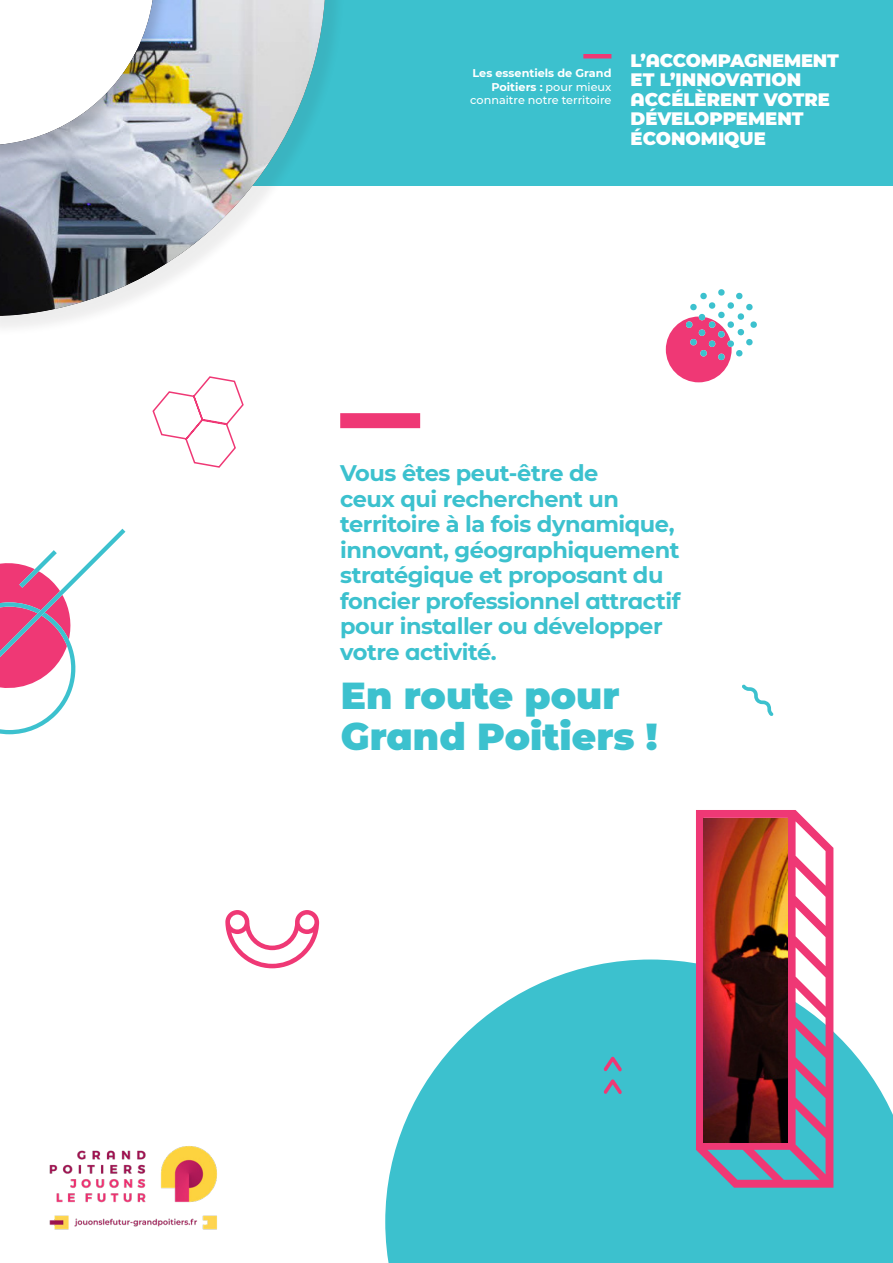
<style>
.page{position:relative;width:893px;height:1263px;background:#fff}
.page>*{position:absolute;margin:0;border:0;box-sizing:border-box;transform-origin:0 0}
.t1{font:900 37.5px "Montserrat";color:#3cc1ce}
.t2{font:700 22.5px/25.5px "Montserrat";letter-spacing:-.02em;color:#3cc1ce}
.t3{font:900 18px "Montserrat";color:#fff}
.t4{font:500 11.25px/13.5px "Montserrat";color:#fff;text-align:right}
.s1{font-weight:700}
</style>
<div class="page">
<div style="left:170px;top:0;width:723px;height:185px;background:#3cc1ce"></div>
<div style="left:0;top:0;width:346px;height:336px;background:#231f20;opacity:.08"></div>
<div style="left:0;top:0;width:327px;height:318px;background:#231f20;opacity:.2"></div>
<div style="left:340px;top:413px;width:80px;height:15px;background:#ef3875"></div>
<img style="left:49px;top:1146px;width:168px;height:84px">
<svg style="left:385px;top:959px;width:508px;height:304px;fill:#3cc1ce"></svg>
<div style="left:583px;top:54px;width:28px;height:5px;background:#ef3875"></div>
<svg style="left:0;top:529px;width:125px;height:205px"></svg>
<svg style="left:604px;top:1079px;width:18px;height:15px"></svg>
<svg style="left:604px;top:1056px;width:18px;height:16px"></svg>
<svg style="left:666px;top:289px;width:91px;height:93px"></svg>
<svg style="left:696px;top:810px;width:137px;height:378px"></svg>
<img style="left:703px;top:818px;width:85px;height:324px">
<svg style="left:742px;top:684px;width:31px;height:32px"></svg>
<svg style="left:225px;top:910px;width:94px;height:58px"></svg>
<svg style="left:152px;top:376px;width:92px;height:92px"></svg>
<p class="t4" style="left:470px;top:66px;width:143px"><span class="s1">Les essentiels de Grand<br>Poitiers :</span> pour mieux connaitre notre territoire</p>
<p class="t3" style="left:631px;top:47px;width:210px">L’ACCOMPAGNEMENT</p>
<p class="t3" style="left:631px;top:67px;width:172px">ET L’INNOVATION</p>
<p class="t3" style="left:631px;top:86px;width:201px">ACCÉLÈRENT VOTRE</p>
<p class="t3" style="left:631px;top:106px;width:175px">DÉVELOPPEMENT</p>
<p class="t3" style="left:631px;top:125px;width:137px">ÉCONOMIQUE</p>
<p class="t2" style="left:340px;top:460px;width:342px">Vous êtes peut-être de<br>ceux qui recherchent un territoire à la fois dynamique, innovant, géographiquement stratégique et proposant du foncier professionnel attractif pour installer ou développer votre activité.</p>
<p class="t1" style="left:341px;top:667px;width:280px">En route pour</p>
<p class="t1" style="left:341px;top:708px;width:318px">Grand Poitiers !</p>
</div>
